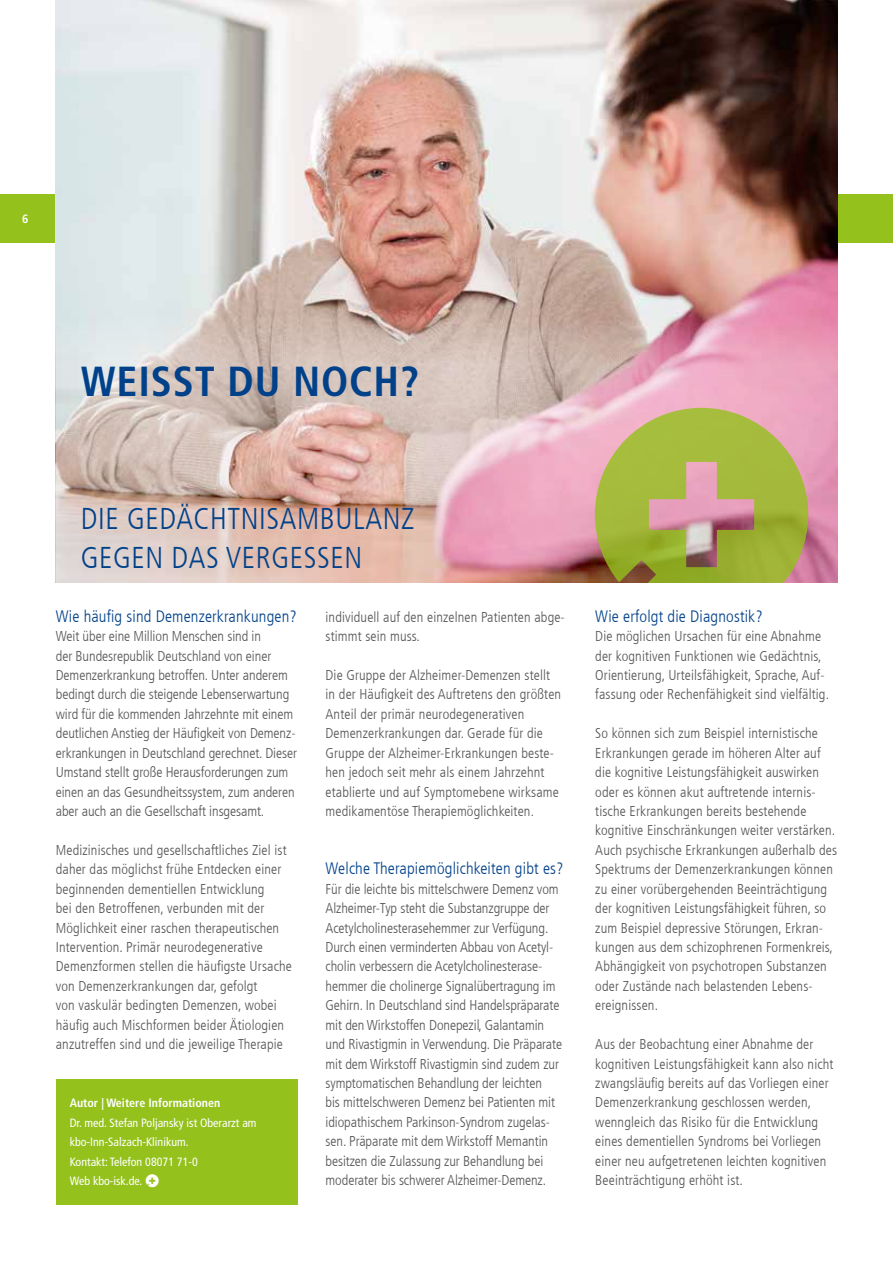
<style>
.page{position:relative;width:893px;height:1263px;background:#fff}
.page>*{position:absolute;margin:0;border:0;box-sizing:border-box;transform-origin:0 0}
.t1{font:700 condensed 42px "Frutiger LT Com";letter-spacing:.02em;color:#004189}
.t2{font:300 condensed 30px/39px "Frutiger LT Com";letter-spacing:.02em;color:#004189}
.t3{font:300 condensed 16.5px "Frutiger LT Com";letter-spacing:.01em;color:#004189}
.t4{font:300 condensed 14.25px/19.4px "Frutiger LT Com";letter-spacing:.01em;color:#565656}
.t5{font:condensed 12px/19.5px "Frutiger LT Com";color:#fff}
.t6{font:700 condensed 12px "Frutiger LT Com";color:#fff}
.s1{font-family:"kboplus";font-stretch:normal;font-size:15.6px}
</style>
<div class="page">
<div style="left:0;top:194px;width:893px;height:49px;background:#94c11c"></div>
<img style="left:56px;top:0;width:781px;height:300px">
<svg style="left:56px;top:300px;width:781px;height:283px;background:#d9b6b6"></svg>
<svg style="left:595px;top:408px;width:213px;height:175px;background:#b1ac5b"></svg>
<div style="left:56px;top:1079px;width:241px;height:125px;background:#94c11c"></div>
<p class="t6" style="left:22px;top:212px;width:8px">6</p>
<h1 class="t1" style="left:81px;top:356px;width:340px">WEISST DU NOCH?</h1>
<h2 class="t2" style="left:81px;top:499px;width:335px">DIE GEDÄCHTNISAMBULANZ<br>GEGEN DAS VERGESSEN</h2>
<p class="t3" style="left:56px;top:606px;width:243px">Wie häufig sind Demenzerkrankungen?</p>
<p class="t4" style="left:56px;top:627px;width:243px">Weit über eine Million Menschen sind in<br>der Bundesrepublik Deutschland von einer Demenzerkrankung betroffen. Unter anderem bedingt durch die steigende Lebenserwartung wird für die kommenden Jahrzehnte mit einem deutlichen Anstieg der Häufigkeit von Demenz&shy;erkrankungen in Deutschland gerechnet. Dieser Umstand stellt große Herausforderungen zum einen an das Gesundheitssystem, zum anderen aber auch an die Gesellschaft insgesamt.</p>
<p class="t4" style="left:56px;top:840px;width:238px">Medizinisches und gesellschaftliches Ziel ist daher das möglichst frühe Entdecken einer beginnenden dementiellen Entwicklung<br>bei den Betroffenen, verbunden mit der Möglichkeit einer raschen therapeutischen Intervention. Primär neurodegenerative Demenzformen stellen die häufigste Ursache von Demenzerkrankungen dar, gefolgt<br>von vaskulär bedingten Demenzen, wobei häufig auch Mischformen beider Ätiologien anzutreffen sind und die jeweilige Therapie</p>
<p class="t6" style="left:70px;top:1096px;width:152px">Autor | Weitere Informationen</p>
<p class="t5" style="left:70px;top:1113px;width:188px">Dr. med. Stefan Poljansky ist Oberarzt am kbo-Inn-Salzach-Klinikum.<br>Kontakt: Telefon 08071 71-0<br>Web kbo-isk.de. <span class="s1">B</span></p>
<p class="t4" style="left:326px;top:607px;width:241px">individuell auf den einzelnen Patienten abge&shy;stimmt sein muss.</p>
<p class="t4" style="left:326px;top:665px;width:237px">Die Gruppe der Alzheimer-Demenzen stellt in der Häufigkeit des Auftretens den größten Anteil der primär neurodegenerativen Demenzerkrankungen dar. Gerade für die Gruppe der Alzheimer-Erkrankungen beste&shy;hen jedoch seit mehr als einem Jahrzehnt etablierte und auf Symptomebene wirksame medikamentöse Therapiemöglichkeiten.</p>
<p class="t3" style="left:326px;top:859px;width:239px">Welche Therapiemöglichkeiten gibt es?</p>
<p class="t4" style="left:326px;top:879px;width:238px">Für die leichte bis mittelschwere Demenz vom Alzheimer-Typ steht die Substanzgruppe der Acetylcholinesterasehemmer zur Verfügung.<br>Durch einen verminderten Abbau von Acetyl&shy;cholin verbessern die Acetylcholinesterase&shy;hemmer die cholinerge Signalübertragung im Gehirn. In Deutschland sind Handelspräparate mit den Wirkstoffen Donepezil, Galantamin und Rivastigmin in Verwendung. Die Präparate mit dem Wirkstoff Rivastigmin sind zudem zur symptomatischen Behandlung der leichten<br>bis mittelschweren Demenz bei Patienten mit idiopathischem Parkinson-Syndrom zugelas&shy;sen. Präparate mit dem Wirkstoff Memantin besitzen die Zulassung zur Behandlung bei moderater bis schwerer Alzheimer-Demenz.</p>
<p class="t3" style="left:595px;top:606px;width:169px">Wie erfolgt die Diagnostik?</p>
<p class="t4" style="left:595px;top:627px;width:235px">Die möglichen Ursachen für eine Abnahme der kognitiven Funktionen wie Gedächtnis, Orientierung, Urteilsfähigkeit, Sprache, Auf&shy;fassung oder Rechenfähigkeit sind vielfältig.</p>
<p class="t4" style="left:595px;top:724px;width:243px">So können sich zum Beispiel internistische Erkrankungen gerade im höheren Alter auf die kognitive Leistungsfähigkeit auswirken oder es können akut auftretende internis&shy;tische Erkrankungen bereits bestehende kognitive Einschränkungen weiter verstärken.<br>Auch psychische Erkrankungen außerhalb des Spektrums der Demenzerkrankungen können zu einer vorübergehenden Beeinträchtigung der kognitiven Leistungsfähigkeit führen, so zum Beispiel depressive Störungen, Erkran&shy;kungen aus dem schizophrenen Formenkreis, Abhängigkeit von psychotropen Substanzen oder Zustände nach belastenden Lebens&shy;ereignissen.</p>
<p class="t4" style="left:595px;top:1035px;width:240px">Aus der Beobachtung einer Abnahme der kognitiven Leistungsfähigkeit kann also nicht zwangsläufig bereits auf das Vorliegen einer Demenzerkrankung geschlossen werden, wenngleich das Risiko für die Entwicklung eines dementiellen Syndroms bei Vorliegen einer neu aufgetretenen leichten kognitiven Beeinträchtigung erhöht ist.</p>
</div>
